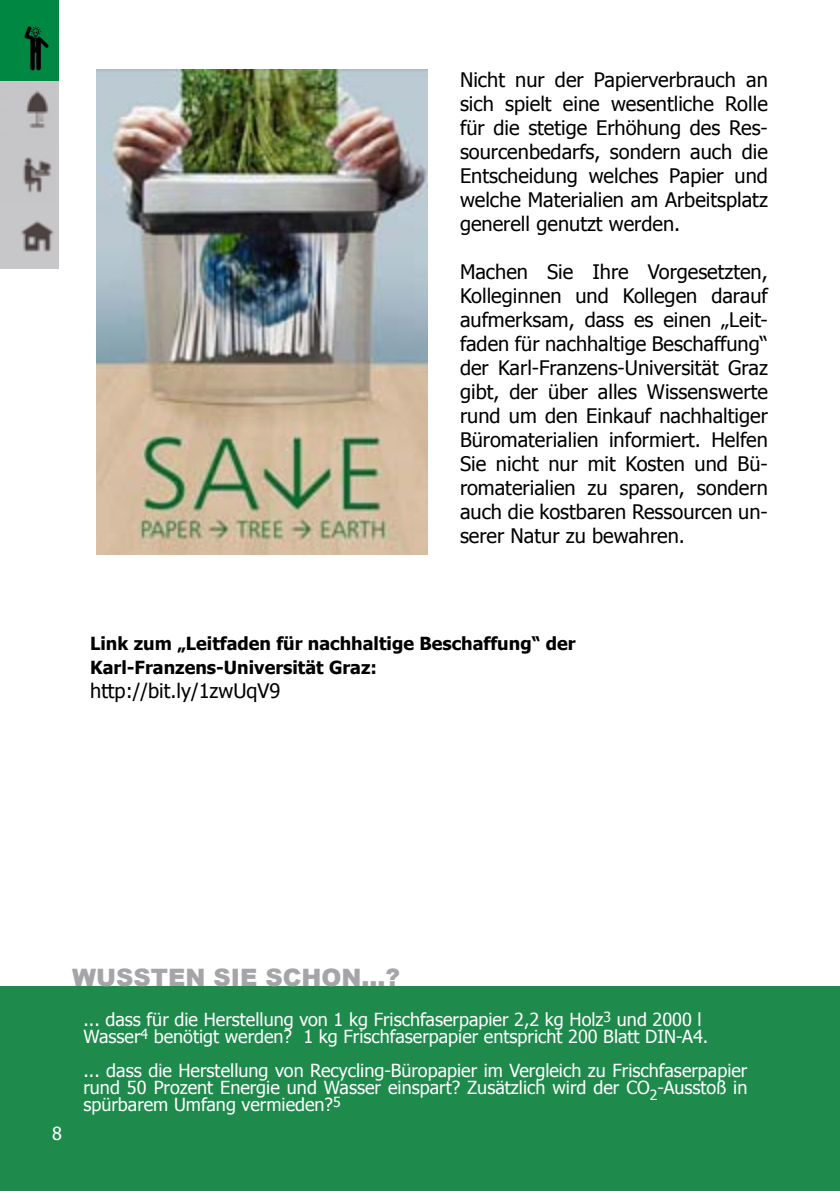
<style>
.page{position:relative;width:840px;height:1191px;background:#fff}
.page>*{position:absolute;margin:0;border:0;box-sizing:border-box;transform-origin:0 0}
.t1{font:900 24px "Arial";color:#a3a5a8}
.t2{font:20px/24px "Tahoma";color:#000;text-align:justify}
.t3{font:18px/17px "Tahoma";color:#fff}
.t4{font:700 18px/24px "Tahoma";color:#000}
</style>
<div class="page">
<img style="left:0;top:207px;width:59px;height:61px">
<svg style="left:0;top:80px;width:59px;height:126px;background:#b8b7b9"></svg>
<svg style="left:0;top:0;width:59px;height:80px;background:#007a3c"></svg>
<div style="left:0;top:986px;width:839px;height:205px;background:#1e8b4c"></div>
<img style="left:96px;top:69px;width:331px;height:486px">
<p class="t2" style="left:459px;top:67px;width:309px">Nicht nur der Papierverbrauch an sich spielt eine wesentliche Rolle für die stetige Erhöhung des Res&shy;sourcenbedarfs, sondern auch die Entscheidung welches Papier und welche Materialien am Arbeitsplatz generell genutzt werden.</p>
<p class="t2" style="left:459px;top:259px;width:309px">Machen Sie Ihre Vorgesetzten, Kolleginnen und Kollegen darauf aufmerksam, dass es einen „Leit&shy;faden für nachhaltige Beschaffung“ der Karl-Franzens-Universität Graz gibt, der über alles Wissenswerte rund um den Einkauf nachhaltiger Büromaterialien informiert. Helfen Sie nicht nur mit Kosten und Bü&shy;romaterialien zu sparen, sondern auch die kostbaren Ressourcen un&shy;serer Natur zu bewahren.</p>
<p class="t4" style="left:90px;top:630px;width:486px">Link zum „Leitfaden für nachhaltige Beschaffung“ der<br>Karl-Franzens-Universität Graz:</p>
<p class="t2" style="left:90px;top:677px;width:192px">http://bit.ly/1zwUqV9</p>
<p class="t3" style="left:52px;top:1124px;width:11px">8</p>
<p class="t1" style="left:72px;top:960px;width:329px">WUSSTEN SIE SCHON...?</p>
<p class="t3" style="left:83px;top:1010px;width:626px">... dass für die Herstellung von 1 kg Frischfaserpapier 2,2 kg Holz<sup>3</sup> und 2000 l<br>Wasser<sup>4</sup> benötigt werden? 1 kg Frischfaserpapier entspricht 200 Blatt DIN-A4.</p>
<p class="t3" style="left:83px;top:1061px;width:665px;text-align:justify">... dass die Herstellung von Recycling-Büropapier im Vergleich zu Frischfaserpapier rund 50 Prozent Energie und Wasser einspart? Zusätzlich wird der CO<sub>2</sub>-Ausstoß in spürbarem Umfang vermieden?<sup>5</sup></p>
</div>
